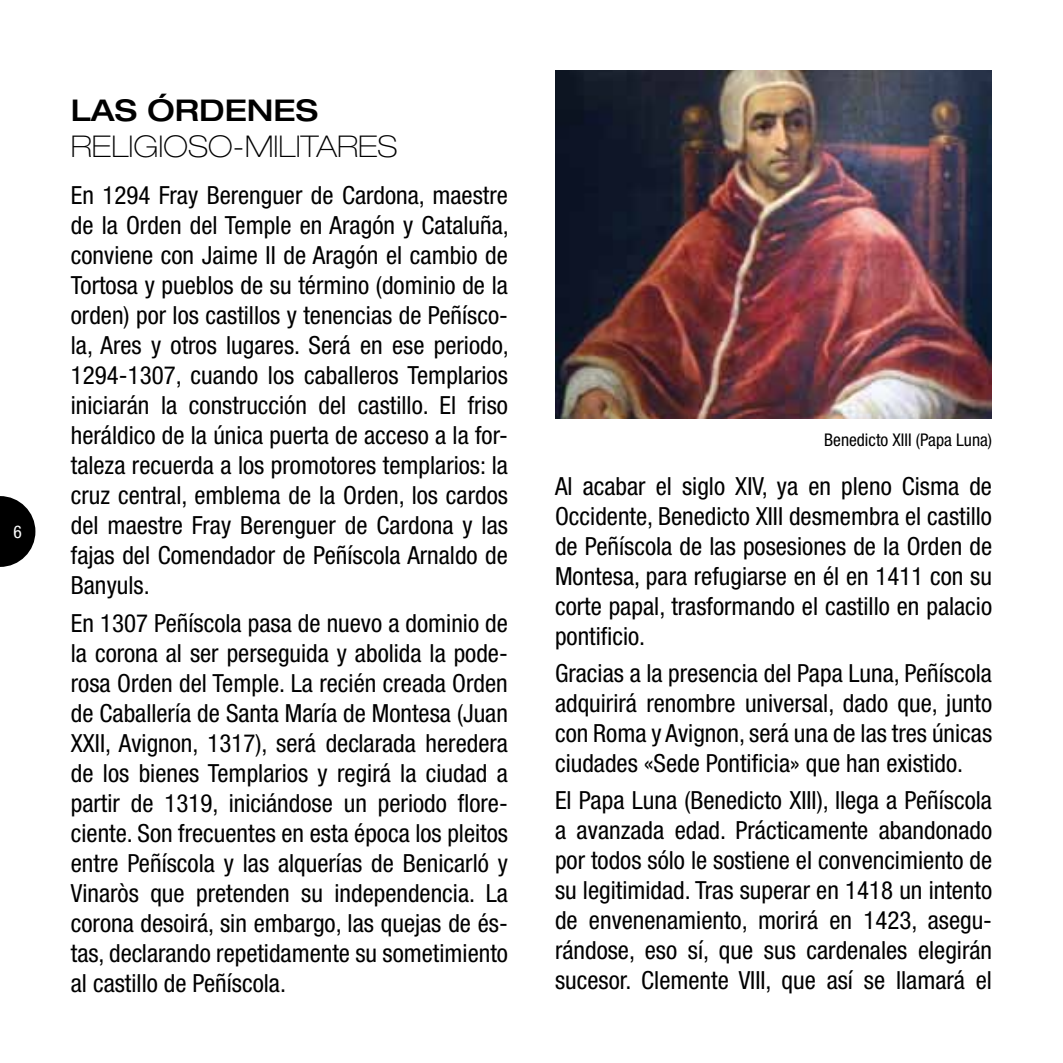
<style>
.page{position:relative;width:1063px;height:1063px;background:#fff}
.page>*{position:absolute;margin:0;border:0;box-sizing:border-box;transform-origin:0 0}
.t1{font:100 expanded 30px "Helvetica Neue LT Pro";color:#000}
.t2{font:500 expanded 30px "Helvetica Neue LT Pro";color:#000}
.t3{font:condensed 25px/30px "Helvetica Neue LT Std";color:#000;text-align:justify}
.t4{font:condensed 17.5px "Helvetica Neue LT Std";color:#000}
.t5{font:condensed 17.5px "Helvetica Neue LT Std";color:#fff}
</style>
<div class="page">
<svg style="left:0;top:496px;width:35px;height:71px"></svg>
<img style="left:556px;top:71px;width:436px;height:347px">
<p class="t5" style="left:14px;top:521px;width:10px">6</p>
<p class="t2" style="left:71px;top:91px;width:249px">LAS ÓRDENES</p>
<p class="t1" style="left:71px;top:128px;width:328px">RELIGIOSO-MILITARES</p>
<p class="t3" style="left:71px;top:180px;width:439px">En 1294 Fray Berenguer de Cardona, maestre de la Orden del Temple en Aragón y Cataluña, conviene con Jaime II de Aragón el cambio de Tortosa y pueblos de su término (dominio de la orden) por los castillos y tenencias de Peñísco&shy;la, Ares y otros lugares. Será en ese periodo, 1294-1307, cuando los caballeros Templarios iniciarán la construcción del castillo. El friso heráldico de la única puerta de acceso a la for&shy;taleza recuerda a los promotores templarios: la cruz central, emblema de la Orden, los cardos del maestre Fray Berenguer de Cardona y las fajas del Comendador de Peñíscola Arnaldo de Banyuls.</p>
<p class="t3" style="left:71px;top:608px;width:439px">En 1307 Peñíscola pasa de nuevo a dominio de la corona al ser perseguida y abolida la pode&shy;rosa Orden del Temple. La recién creada Orden de Caballería de Santa María de Montesa (Juan XXII, Avignon, 1317), será declarada heredera de los bienes Templarios y regirá la ciudad a partir de 1319, iniciándose un periodo flore&shy;ciente. Son frecuentes en esta época los pleitos entre Peñíscola y las alquerías de Benicarló y Vinaròs que pretenden su independencia. La corona desoirá, sin embargo, las quejas de és&shy;tas, declarando repetidamente su sometimiento al castillo de Peñíscola.</p>
<p class="t4" style="left:824px;top:430px;width:169px">Benedicto XIII (Papa Luna)</p>
<p class="t3" style="left:555px;top:471px;width:439px">Al acabar el siglo XIV, ya en pleno Cisma de Occidente, Benedicto XIII desmembra el castillo de Peñíscola de las posesiones de la Orden de Montesa, para refugiarse en él en 1411 con su corte papal, trasformando el castillo en palacio pontificio.</p>
<p class="t3" style="left:555px;top:658px;width:439px">Gracias a la presencia del Papa Luna, Peñíscola adquirirá renombre universal, dado que, junto con Roma y Avignon, será una de las tres únicas ciudades «Sede Pontificia» que han existido.</p>
<p class="t3" style="left:555px;top:785px;width:439px">El Papa Luna (Benedicto XIII), llega a Peñíscola a avanzada edad. Prácticamente abandonado por todos sólo le sostiene el convencimiento de su legitimidad. Tras superar en 1418 un intento de envenenamiento, morirá en 1423, asegu&shy;rándose, eso sí, que sus cardenales elegirán sucesor. Clemente VIII, que así se llamará el</p>
</div>
